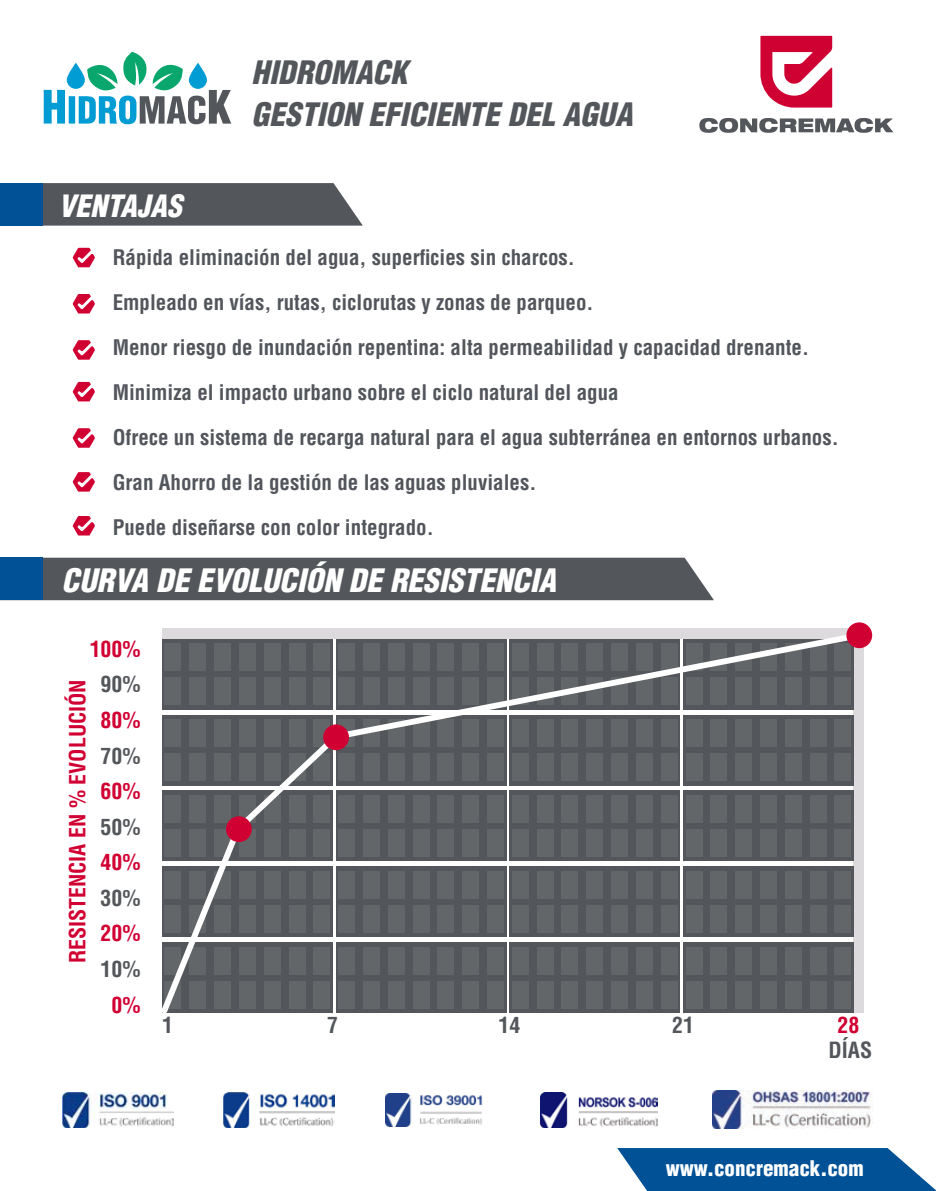
<style>
.page{position:relative;width:936px;height:1191px;background:#fff}
.page>*{position:absolute;margin:0;border:0;box-sizing:border-box;transform-origin:0 0}
.t1{font:italic 900 condensed 31.5px/42px "Helvetica LT Std";color:#53565a}
.t2{font:italic 900 condensed 31.5px "Helvetica LT Std";color:#fff}
.t3{font:italic 900 condensed 30px "Helvetica LT Std";color:#fff}
.t4{font:700 condensed 21.75px "Helvetica LT Std";color:#d10032}
.t5{font:700 condensed 21.75px "Helvetica LT Std";color:#53565a}
.t6{font:700 condensed 21px/45px "Helvetica LT Std";color:#52555b}
.t7{font:900 condensed 21px "Helvetica LT Std";color:#fff}
</style>
<div class="page">
<svg style="left:73px;top:248px;width:22px;height:19px"></svg>
<svg style="left:73px;top:294px;width:22px;height:19px"></svg>
<svg style="left:73px;top:340px;width:22px;height:20px"></svg>
<svg style="left:73px;top:382px;width:22px;height:19px"></svg>
<svg style="left:73px;top:428px;width:22px;height:20px"></svg>
<svg style="left:73px;top:472px;width:22px;height:19px"></svg>
<svg style="left:73px;top:516px;width:22px;height:19px"></svg>
<svg style="left:162px;top:628px;width:704px;height:385px;background:#6d6f72"></svg>
<div style="left:226px;top:816px;width:26px;height:26px;background:#d10032;border-radius:50%"></div>
<div style="left:323px;top:724px;width:26px;height:26px;background:#d10032;border-radius:50%"></div>
<div style="left:846px;top:622px;width:26px;height:26px;background:#d10032;border-radius:50%"></div>
<svg style="left:67px;top:63px;width:18px;height:26px"></svg>
<svg style="left:44px;top:90px;width:21px;height:34px"></svg>
<div style="left:69px;top:96px;width:6px;height:28px;background:#009cd3"></div>
<svg style="left:79px;top:52px;width:152px;height:72px"></svg>
<svg style="left:699px;top:118px;width:194px;height:15px"></svg>
<svg style="left:760px;top:36px;width:72px;height:72px"></svg>
<svg style="left:617px;top:1148px;width:318px;height:43px;background:#1e65a2"></svg>
<img style="left:712px;top:1090px;width:160px;height:39px">
<img style="left:540px;top:1092px;width:117px;height:35px">
<img style="left:385px;top:1093px;width:98px;height:33px">
<img style="left:62px;top:1092px;width:111px;height:35px">
<img style="left:223px;top:1092px;width:111px;height:35px">
<svg style="left:43px;top:183px;width:320px;height:43px;background:#5c5f63"></svg>
<div style="left:0;top:183px;width:43px;height:43px;background:#005196"></div>
<div style="left:43px;top:557px;width:671px;height:43px;background:#53565a"></div>
<div style="left:0;top:557px;width:43px;height:43px;background:#005196"></div>
<h2 class="t3" style="left:58px;top:187px;width:125px">VENTAJAS</h2>
<h1 class="t1" style="left:251px;top:52px;width:382px">HIDROMACK<br>GESTION EFICIENTE DEL AGUA</h1>
<p class="t6" style="left:113px;top:235px;width:727px">Rápida eliminación del agua, superficies sin charcos.<br>Empleado en vías, rutas, ciclorutas y zonas de parqueo.<br>Menor riesgo de inundación repentina: alta permeabilidad y capacidad drenante.<br>Minimiza el impacto urbano sobre el ciclo natural del agua<br>Ofrece un sistema de recarga natural para el agua subterránea en entornos urbanos.<br>Gran Ahorro de la gestión de las aguas pluviales.<br>Puede diseñarse con color integrado.</p>
<h1 class="t2" style="left:61px;top:560px;width:496px">CURVA DE EVOLUCIÓN DE RESISTENCIA</h1>
<p class="t4" style="left:90px;top:635px;width:52px">100%</p>
<p class="t4" style="left:64px;top:963px;width:286px;rotate:-90deg">RESISTENCIA EN % EVOLUCIÓN</p>
<p class="t5" style="left:101px;top:671px;width:41px">90%</p>
<p class="t4" style="left:101px;top:706px;width:41px">80%</p>
<p class="t5" style="left:101px;top:742px;width:41px">70%</p>
<p class="t4" style="left:101px;top:777px;width:41px">60%</p>
<p class="t5" style="left:101px;top:813px;width:41px">50%</p>
<p class="t4" style="left:101px;top:848px;width:41px">40%</p>
<p class="t5" style="left:101px;top:884px;width:41px">30%</p>
<p class="t4" style="left:101px;top:920px;width:41px">20%</p>
<p class="t5" style="left:101px;top:955px;width:41px">10%</p>
<p class="t4" style="left:111px;top:991px;width:31px">0%</p>
<p class="t5" style="left:162px;top:1011px;width:12px">1</p>
<p class="t5" style="left:327px;top:1011px;width:12px">7</p>
<p class="t5" style="left:498px;top:1011px;width:23px">14</p>
<p class="t5" style="left:672px;top:1011px;width:23px">21</p>
<p class="t4" style="left:837px;top:1011px;width:23px">28</p>
<p class="t5" style="left:828px;top:1036px;width:45px">DÍAS</p>
<p class="t7" style="left:665px;top:1154px;width:199px">www.concremack.com</p>
</div>
